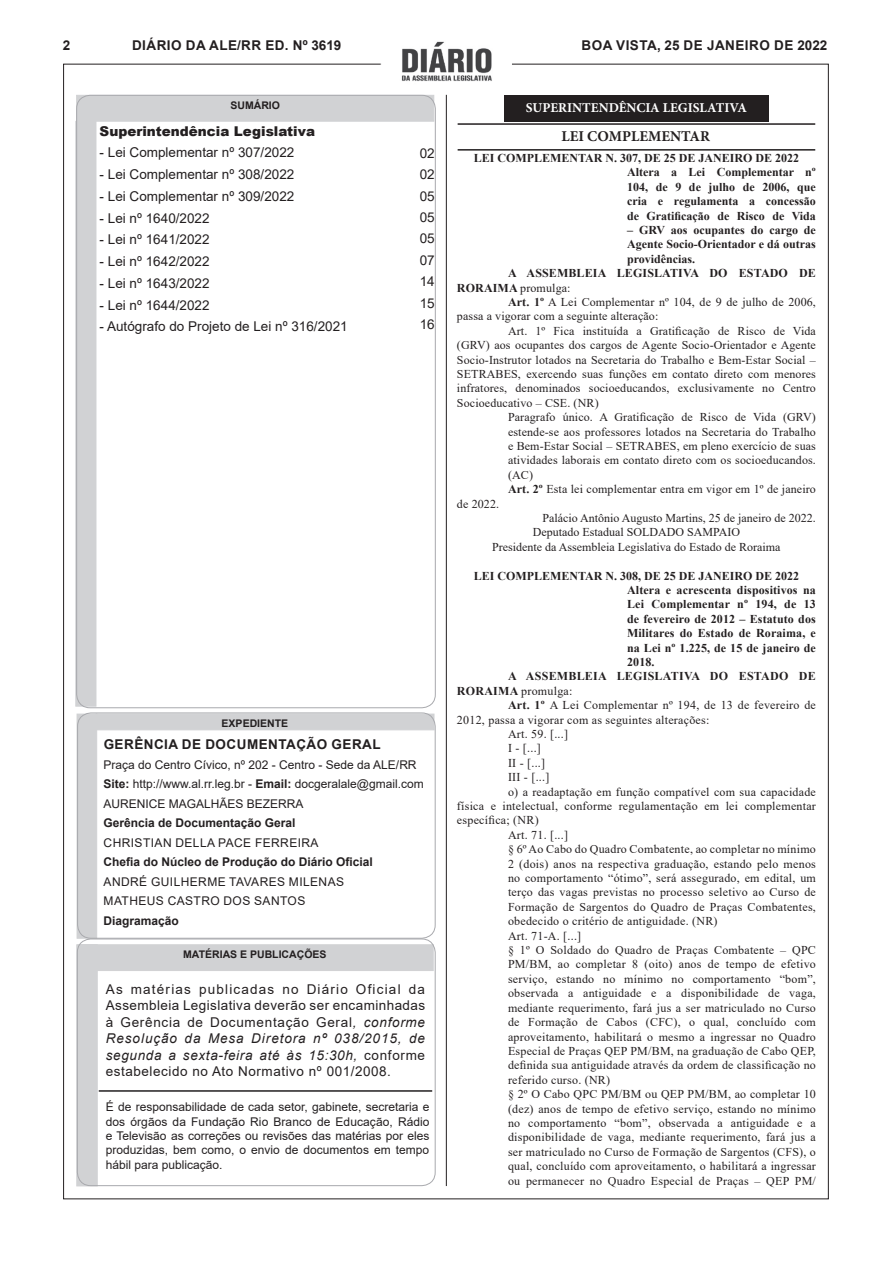
<style>
.page{position:relative;width:893px;height:1263px;background:#fff}
.page>*{position:absolute;margin:0;border:0;box-sizing:border-box;transform-origin:0 0}
.t1{font:700 15px "Minion Pro";color:#231f20}
.t2{font:13.5px/16.5px "Arial";color:#231f20;text-align:justify}
.t3{font:700 13.5px "Arial";letter-spacing:.035em;color:#231f20}
.t4{font:700 13.5px "Minion Pro";color:#fff}
.t5{font:900 13.5px "Arial";color:#231f20}
.tabela_texto_8{font:12px/14.4px "Times New Roman";letter-spacing:.01em;color:#231f20;text-align:justify}
.tabela_texto_8-2{font:700 12px/14.4px "Times New Roman";color:#231f20;text-align:justify}
.t6{font:12px/14.4px "Arial";color:#231f20;text-align:justify}
.t7{font:700 12px "Arial";color:#231f20}
.t8{font:12px "Arial";letter-spacing:.035em;color:#231f20}
.tabela_texto_8-3{font:700 12px/14.4px "Times New Roman";letter-spacing:.02em;color:#231f20}
.t9{font:700 10.5px "Arial";color:#231f20}
.s1{font-weight:700}
.s2{font-style:italic}
.s3{font-weight:400}
</style>
<div class="page">
<img style="left:401px;top:41px;width:91px;height:40px">
<hr style="left:446px;top:95px;width:1px;height:1091px;background:#231f20">
<div style="left:504px;top:95px;width:264px;height:27px;background:#231f20"></div>
<hr style="left:458px;top:123px;width:357px;height:2px;background:#231f20">
<hr style="left:458px;top:149px;width:357px;height:2px;background:#231f20">
<div style="left:77px;top:714px;width:20px;height:224px;background:#d1d2d4"></div>
<div style="left:76px;top:944px;width:22px;height:242px;background:#d1d2d4"></div>
<div style="left:78px;top:944px;width:356px;height:27px;background:#d1d2d4"></div>
<hr style="left:99px;top:1090px;width:333px;height:2px;background:#231f20">
<div style="left:76px;top:95px;width:358px;height:27px;background:#d1d2d4"></div>
<div style="left:96px;top:714px;width:338px;height:16px;background:#d1d2d4"></div>
<div style="left:75px;top:121px;width:21px;height:585px;background:#d1d2d4;border:1px solid #d1d2d4"></div>
<div style="left:77px;top:938px;width:359px;height:248px;border:1px solid #a8a9ad;border-radius:14px"></div>
<div style="left:77px;top:712px;width:359px;height:226px;border:1px solid #a8a9ad;border-radius:14px"></div>
<p class="t3" style="left:63px;top:36px;width:9px">2</p>
<p class="t3" style="left:132px;top:35px;width:211px">DIÁRIO DA ALE/RR ED. Nº 3619</p>
<p class="t3" style="left:581px;top:35px;width:247px">BOA VISTA, 25 DE JANEIRO DE 2022</p>
<p class="t9" style="left:230px;top:98px;width:51px">SUMÁRIO</p>
<p class="t5" style="left:100px;top:121px;width:217px">Superintendência Legislativa</p>
<p class="t2" style="left:100px;top:144px;width:196px">- Lei Complementar nº 307/2022</p>
<p class="t2" style="left:100px;top:166px;width:196px">- Lei Complementar nº 308/2022</p>
<p class="t2" style="left:100px;top:188px;width:196px">- Lei Complementar nº 309/2022</p>
<p class="t2" style="left:100px;top:210px;width:111px">- Lei nº 1640/2022</p>
<p class="t2" style="left:100px;top:231px;width:111px">- Lei nº 1641/2022</p>
<p class="t2" style="left:100px;top:253px;width:111px">- Lei nº 1642/2022</p>
<p class="t2" style="left:100px;top:275px;width:111px">- Lei nº 1643/2022</p>
<p class="t2" style="left:100px;top:297px;width:111px">- Lei nº 1644/2022</p>
<p class="t2" style="left:100px;top:318px;width:250px">- Autógrafo do Projeto de Lei nº 316/2021</p>
<p class="t2" style="left:420px;top:145px;width:17px">02</p>
<p class="t2" style="left:420px;top:166px;width:17px">02</p>
<p class="t2" style="left:420px;top:187px;width:17px">05</p>
<p class="t2" style="left:420px;top:209px;width:17px">05</p>
<p class="t2" style="left:420px;top:230px;width:17px">05</p>
<p class="t2" style="left:420px;top:252px;width:17px">07</p>
<p class="t2" style="left:420px;top:273px;width:17px">14</p>
<p class="t2" style="left:420px;top:295px;width:17px">15</p>
<p class="t2" style="left:420px;top:316px;width:17px">16</p>
<p class="t9" style="left:222px;top:716px;width:68px">EXPEDIENTE</p>
<p class="t3" style="left:104px;top:735px;width:279px">GERÊNCIA DE DOCUMENTAÇÃO GERAL</p>
<p class="t6" style="left:103px;top:757px;width:315px">Praça do Centro Cívico, nº 202 - Centro - Sede da ALE/RR</p>
<p class="t6" style="left:103px;top:777px;width:322px"><span class="s1">Site:</span> http://www.al.rr.leg.br - <span class="s1">Email:</span> docgeralale@gmail.com</p>
<p class="t6" style="left:103px;top:796px;width:202px">AURENICE MAGALHÃES BEZERRA</p>
<p class="t7" style="left:103px;top:815px;width:194px">Gerência de Documentação Geral</p>
<p class="t8" style="left:104px;top:834px;width:216px">CHRISTIAN DELLA PACE FERREIRA</p>
<p class="t7" style="left:103px;top:854px;width:271px">Chefia do Núcleo de Produção do Diário Oficial</p>
<p class="t8" style="left:104px;top:873px;width:242px">ANDRÉ GUILHERME TAVARES MILENAS</p>
<p class="t8" style="left:104px;top:893px;width:203px">MATHEUS CASTRO DOS SANTOS</p>
<p class="t7" style="left:103px;top:912px;width:77px">Diagramação</p>
<p class="t9" style="left:183px;top:947px;width:145px">MATÉRIAS E PUBLICAÇÕES</p>
<p class="t2" style="left:106px;top:981px;width:321px">As matérias publicadas no Diário Oficial da Assembleia Legislativa deverão ser encaminhadas à Gerência de Documentação Geral<span class="s2">, conforme Resolução da Mesa Diretora nº 038/2015, de segunda a sexta-feira até às 15:30h,</span> conforme estabelecido no Ato Normativo nº 001/2008.</p>
<p class="t6" style="left:106px;top:1100px;width:325px">É de responsabilidade de cada setor, gabinete, secretaria e dos órgãos da Fundação Rio Branco de Educação, Rádio e Televisão as correções ou revisões das matérias por eles produzidas, bem como, o envio de documentos em tempo hábil para publicação.</p>
<p class="t4" style="left:526px;top:98px;width:223px">SUPERINTENDÊNCIA LEGISLATIVA</p>
<p class="t1" style="left:561px;top:125px;width:150px">LEI COMPLEMENTAR</p>
<p class="tabela_texto_8-2" style="left:474px;top:150px;width:327px">LEI COMPLEMENTAR N. 307, DE 25 DE JANEIRO DE 2022</p>
<p class="tabela_texto_8-2" style="left:627px;top:165px;width:190px">Altera a Lei Complementar nº 104, de 9 de julho de 2006, que cria e regulamenta a concessão de Gratificação de Risco de Vida</p>
<p class="tabela_texto_8-2" style="left:627px;top:222px;width:190px">– GRV aos ocupantes do cargo de Agente Socio-Orientador e dá outras providências.</p>
<p class="tabela_texto_8-2" style="left:457px;top:266px;width:360px;text-indent:51px">A ASSEMBLEIA LEGISLATIVA DO ESTADO DE<br>RORAIMA <span class="s3">promulga:</span></p>
<p class="tabela_texto_8" style="left:457px;top:294px;width:360px;text-indent:51px"><span class="s1">Art. 1º</span> A Lei Complementar nº 104, de 9 de julho de 2006, passa a vigorar com a seguinte alteração:</p>
<p class="tabela_texto_8" style="left:457px;top:323px;width:360px;text-indent:51px">Art. 1º Fica instituída a Gratificação de Risco de Vida (GRV) aos ocupantes dos cargos de Agente Socio-Orientador e Agente Socio-Instrutor lotados na Secretaria do Trabalho e Bem-Estar Social – SETRABES, exercendo suas funções em contato direto com menores infratores, denominados socioeducandos, exclusivamente no Centro Socioeducativo – CSE. (NR)</p>
<p class="tabela_texto_8" style="left:508px;top:410px;width:309px">Paragrafo único. A Gratificação de Risco de Vida (GRV) estende-se aos professores lotados na Secretaria do Trabalho e Bem-Estar Social – SETRABES, em pleno exercício de suas atividades laborais em contato direto com os socioeducandos. (AC)</p>
<p class="tabela_texto_8" style="left:508px;top:482px;width:309px"><span class="s1">Art. 2º</span> Esta lei complementar entra em vigor em 1º de janeiro</p>
<p class="tabela_texto_8" style="left:457px;top:496px;width:44px">de 2022.</p>
<p class="tabela_texto_8" style="left:543px;top:510px;width:275px">Palácio Antônio Augusto Martins, 25 de janeiro de 2022.</p>
<p class="tabela_texto_8" style="left:533px;top:525px;width:209px">Deputado Estadual SOLDADO SAMPAIO</p>
<p class="tabela_texto_8" style="left:492px;top:539px;width:290px">Presidente da Assembleia Legislativa do Estado de Roraima</p>
<p class="tabela_texto_8-2" style="left:474px;top:568px;width:327px">LEI COMPLEMENTAR N. 308, DE 25 DE JANEIRO DE 2022</p>
<p class="tabela_texto_8-2" style="left:627px;top:582px;width:190px">Altera e acrescenta dispositivos na Lei Complementar nº 194, de 13 de fevereiro de 2012 – Estatuto dos Militares do Estado de Roraima, e na Lei nº 1.225, de 15 de janeiro de 2018.</p>
<p class="tabela_texto_8-3" style="left:457px;top:669px;width:360px;text-indent:51px">A ASSEMBLEIA LEGISLATIVA DO ESTADO DE<br>RORAIMA <span class="s3">promulga:</span></p>
<p class="tabela_texto_8" style="left:457px;top:698px;width:360px;text-indent:51px"><span class="s1">Art. 1º</span> A Lei Complementar nº 194, de 13 de fevereiro de<br>2012, passa a vigorar com as seguintes alterações:</p>
<p class="tabela_texto_8" style="left:508px;top:726px;width:62px">Art. 59. [...]</p>
<p class="tabela_texto_8" style="left:508px;top:741px;width:34px">I - [...]</p>
<p class="tabela_texto_8" style="left:508px;top:755px;width:39px">II - [...]</p>
<p class="tabela_texto_8" style="left:508px;top:770px;width:43px">III - [...]</p>
<p class="tabela_texto_8" style="left:457px;top:784px;width:360px;text-indent:51px">o) a readaptação em função compatível com sua capacidade física e intelectual, conforme regulamentação em lei complementar específica; (NR)</p>
<p class="tabela_texto_8" style="left:508px;top:827px;width:62px">Art. 71. [...]</p>
<p class="tabela_texto_8" style="left:508px;top:842px;width:309px">§ 6º Ao Cabo do Quadro Combatente, ao completar no mínimo 2 (dois) anos na respectiva graduação, estando pelo menos no comportamento “ótimo”, será assegurado, em edital, um terço das vagas previstas no processo seletivo ao Curso de Formação de Sargentos do Quadro de Praças Combatentes, obedecido o critério de antiguidade. (NR)</p>
<p class="tabela_texto_8" style="left:508px;top:928px;width:75px">Art. 71-A. [...]</p>
<p class="tabela_texto_8" style="left:508px;top:942px;width:309px">§ 1º O Soldado do Quadro de Praças Combatente – QPC PM/BM, ao completar 8 (oito) anos de tempo de efetivo serviço, estando no mínimo no comportamento “bom”, observada a antiguidade e a disponibilidade de vaga, mediante requerimento, fará jus a ser matriculado no Curso de Formação de Cabos (CFC), o qual, concluído com aproveitamento, habilitará o mesmo a ingressar no Quadro Especial de Praças QEP PM/BM, na graduação de Cabo QEP, definida sua antiguidade através da ordem de classificação no referido curso. (NR)</p>
<p class="tabela_texto_8" style="left:508px;top:1086px;width:309px">§ 2º O Cabo QPC PM/BM ou QEP PM/BM, ao completar 10 (dez) anos de tempo de efetivo serviço, estando no mínimo no comportamento “bom”, observada a antiguidade e a disponibilidade de vaga, mediante requerimento, fará jus a ser matriculado no Curso de Formação de Sargentos (CFS), o qual, concluído com aproveitamento, o habilitará a ingressar ou permanecer no Quadro Especial de Praças – QEP PM/</p>
</div>
